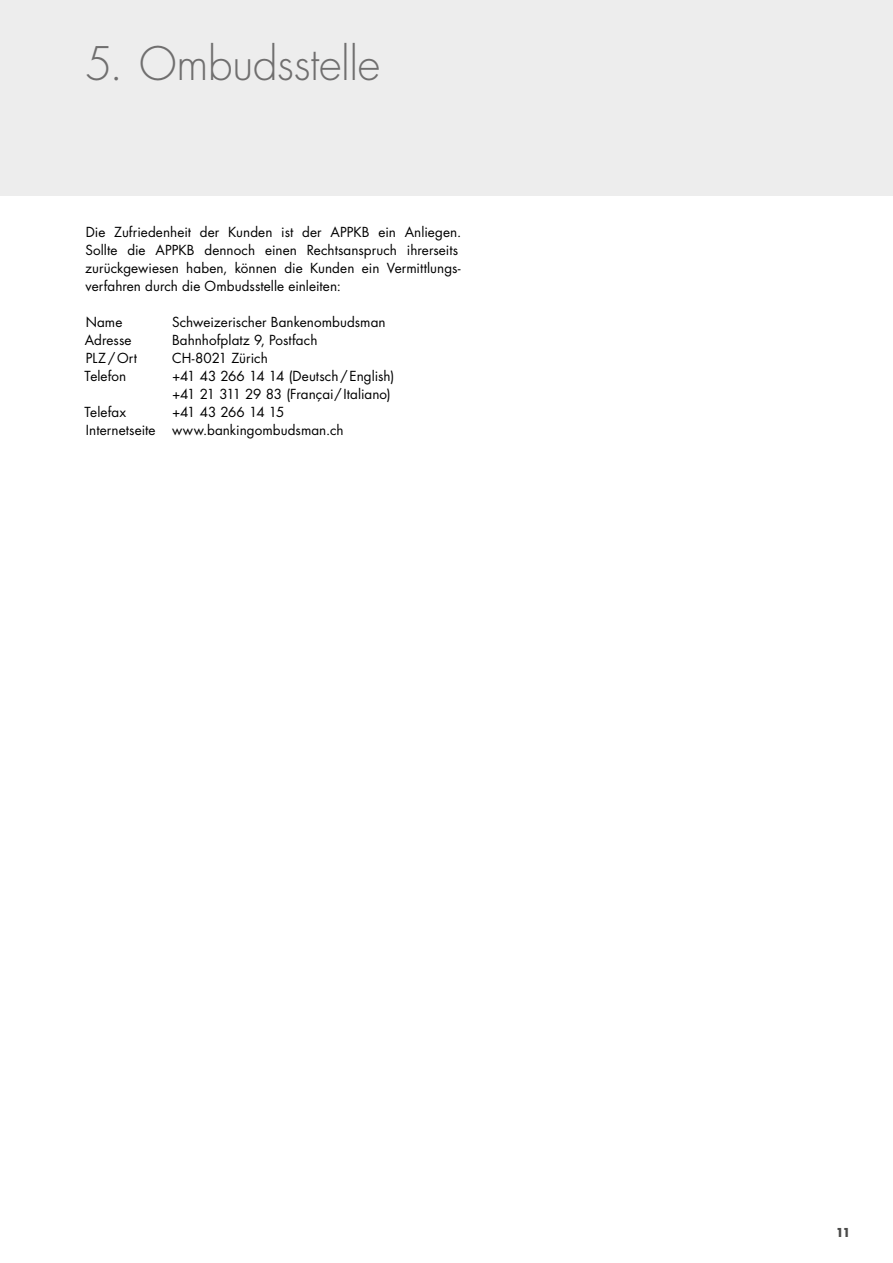
<style>
.page{position:relative;width:893px;height:1263px;background:#fff}
.page>*{position:absolute;margin:0;border:0;box-sizing:border-box;transform-origin:0 0}
.t1{font:300 45px "Futura LT Pro";letter-spacing:-.005em;color:#706f6f}
.t2{font:13.5px/18px "Futura LT Pro";letter-spacing:.005em;color:#000}
.t3{font:700 12px "Futura LT Pro";color:#4a4a49}
</style>
<div class="page">
<div style="left:0;top:0;width:893px;height:196px;background:#ededed"></div>
<h1 class="t1" style="left:85px;top:34px;width:297px">5. Ombudsstelle</h1>
<p class="t2" style="left:85px;top:223px;width:378px">Die Zufriedenheit der Kunden ist der APPKB ein Anliegen.<br>Sollte die APPKB dennoch einen Rechtsanspruch ihrerseits zurückgewiesen haben, können die Kunden ein Vermittlungs&shy;verfahren durch die Ombudsstelle einleiten:</p>
<p class="t2" style="left:86px;top:313px;width:38px">Name</p>
<p class="t2" style="left:172px;top:313px;width:215px">Schweizerischer Bankenombudsman</p>
<p class="t2" style="left:85px;top:331px;width:48px">Adresse</p>
<p class="t2" style="left:172px;top:331px;width:147px">Bahnhofplatz 9, Postfach</p>
<p class="t2" style="left:86px;top:349px;width:53px">PLZ/Ort</p>
<p class="t2" style="left:172px;top:349px;width:97px">CH-8021 Zürich</p>
<p class="t2" style="left:85px;top:367px;width:43px">Telefon</p>
<p class="t2" style="left:172px;top:367px;width:224px">+41 43 266 14 14 (Deutsch/English) +41 21 311 29 83 (Françai/Italiano)</p>
<p class="t2" style="left:85px;top:403px;width:43px">Telefax</p>
<p class="t2" style="left:86px;top:403px;width:259px;text-indent:86px">+41 43 266 14 15<br>Internetseite www.bankingombudsman.ch</p>
<p class="t3" style="left:836px;top:1224px;width:16px">11</p>
</div>
